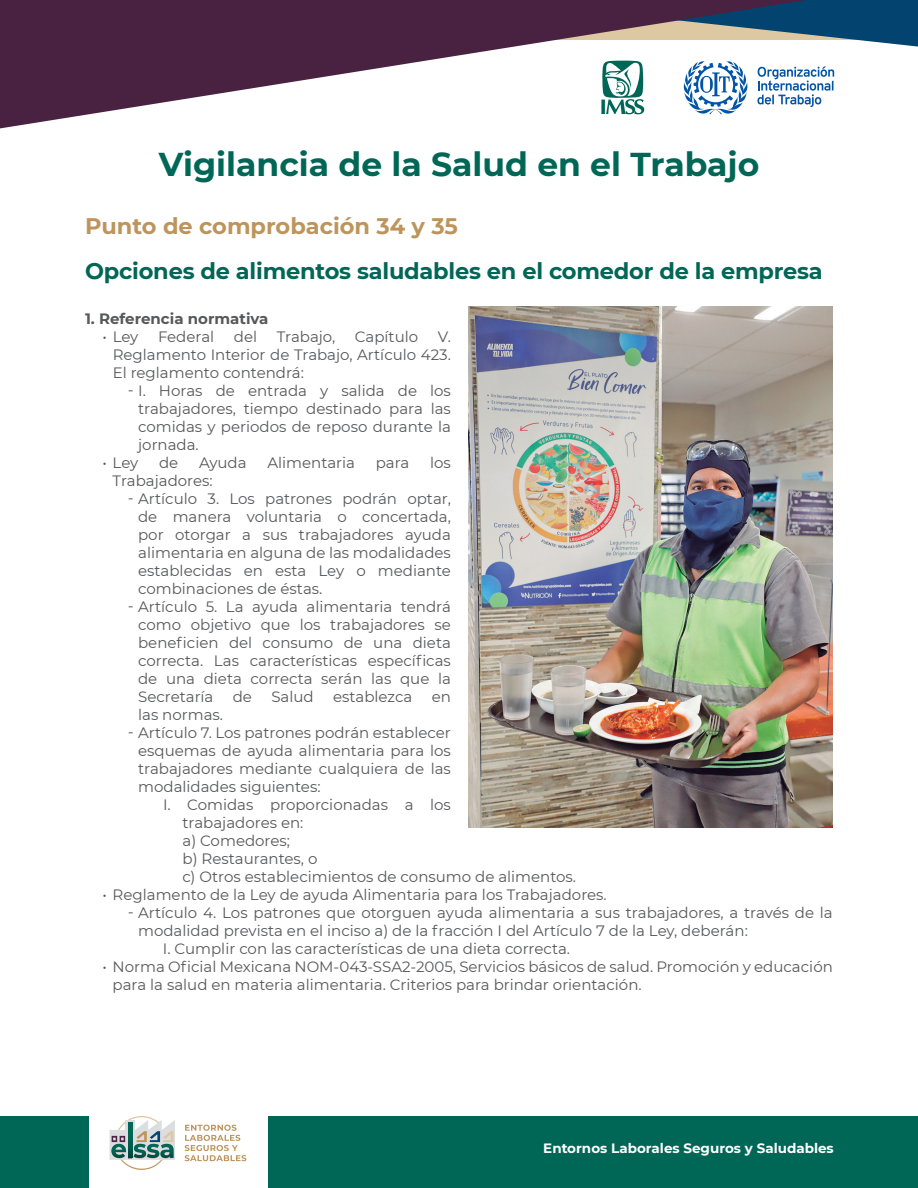
<style>
.page{position:relative;width:918px;height:1188px;background:#fff}
.page>*{position:absolute;margin:0;border:0;box-sizing:border-box;transform-origin:0 0}
.t1{font:700 33px "Montserrat";color:#006756}
.t2{font:700 22.5px "Montserrat";letter-spacing:-.01em;color:#006756}
.t3{font:700 22.5px "Montserrat";color:#bd955c}
.t4{font:15px/18px "Montserrat";color:#57585a;text-align:justify}
.t5{font:700 15px "Montserrat";color:#57585a}
.t6{font:700 13.5px "Montserrat";color:#fff}
</style>
<div class="page">
<div style="left:268px;top:1116px;width:650px;height:72px;background:#006756"></div>
<div style="left:0;top:1116px;width:88px;height:72px;background:#006756"></div>
<svg style="left:0;top:0;width:918px;height:129px"></svg>
<svg style="left:185px;top:1125px;width:61px;height:36px"></svg>
<svg style="left:110px;top:1116px;width:65px;height:54px"></svg>
<img style="left:468px;top:306px;width:365px;height:522px">
<h1 class="t1" style="left:159px;top:140px;width:602px">Vigilancia de la Salud en el Trabajo</h1>
<h2 class="t3" style="left:85px;top:210px;width:374px">Punto de comprobación 34 y 35</h2>
<h2 class="t2" style="left:85px;top:255px;width:739px">Opciones de alimentos saludables en el comedor de la empresa</h2>
<p class="t5" style="left:85px;top:308px;width:185px">1. Referencia normativa</p>
<p class="t4" style="left:102px;top:327px;width:37px">• Ley</p>
<p class="t4" style="left:158px;top:327px;width:58px">Federal</p>
<p class="t4" style="left:234px;top:327px;width:25px">del</p>
<p class="t4" style="left:277px;top:327px;width:60px">Trabajo,</p>
<p class="t4" style="left:355px;top:327px;width:65px">Capítulo</p>
<p class="t4" style="left:113px;top:327px;width:340px;text-indent:325px">V.<br>Reglamento Interior de Trabajo, Artículo 423.<br>El reglamento contendrá:</p>
<p class="t4" style="left:138px;top:381px;width:314px;text-indent:-10px">ٳ I. Horas de entrada y salida de los trabajadores, tiempo destinado para las comidas y periodos de reposo durante la jornada.</p>
<p class="t4" style="left:102px;top:453px;width:37px">• Ley</p>
<p class="t4" style="left:159px;top:453px;width:21px">de</p>
<p class="t4" style="left:199px;top:453px;width:49px">Ayuda</p>
<p class="t4" style="left:267px;top:453px;width:89px">Alimentaria</p>
<p class="t4" style="left:376px;top:453px;width:35px">para</p>
<p class="t4" style="left:430px;top:453px;width:22px">los</p>
<p class="t4" style="left:113px;top:471px;width:102px">Trabajadores:</p>
<p class="t4" style="left:128px;top:489px;width:324px">ٳ Artículo 3. Los patrones podrán optar,</p>
<p class="t4" style="left:138px;top:507px;width:314px">de manera voluntaria o concertada,</p>
<p class="t4" style="left:138px;top:525px;width:314px">por otorgar a sus trabajadores ayuda</p>
<p class="t4" style="left:138px;top:543px;width:314px">alimentaria en alguna de las modalidades</p>
<p class="t4" style="left:138px;top:561px;width:314px">establecidas en esta Ley o mediante</p>
<p class="t4" style="left:138px;top:579px;width:186px">combinaciones de éstas.</p>
<p class="t4" style="left:128px;top:597px;width:324px">ٳ Artículo 5. La ayuda alimentaria tendrá</p>
<p class="t4" style="left:138px;top:615px;width:314px">como objetivo que los trabajadores se</p>
<p class="t4" style="left:138px;top:633px;width:314px">beneficien del consumo de una dieta</p>
<p class="t4" style="left:138px;top:651px;width:314px">correcta. Las características específicas</p>
<p class="t4" style="left:138px;top:669px;width:314px">de una dieta correcta serán las que la</p>
<p class="t4" style="left:138px;top:687px;width:77px">Secretaría</p>
<p class="t4" style="left:233px;top:687px;width:21px">de</p>
<p class="t4" style="left:271px;top:687px;width:44px">Salud</p>
<p class="t4" style="left:333px;top:687px;width:81px">establezca</p>
<p class="t4" style="left:432px;top:687px;width:21px">en</p>
<p class="t4" style="left:138px;top:705px;width:86px">las normas.</p>
<p class="t4" style="left:128px;top:723px;width:325px">ٳ Artículo 7. Los patrones podrán establecer</p>
<p class="t4" style="left:138px;top:741px;width:314px">esquemas de ayuda alimentaria para los</p>
<p class="t4" style="left:138px;top:759px;width:314px">trabajadores mediante cualquiera de las</p>
<p class="t4" style="left:138px;top:777px;width:184px">modalidades siguientes:</p>
<p class="t4" style="left:163px;top:795px;width:289px">I. Comidas proporcionadas a los</p>
<p class="t4" style="left:183px;top:813px;width:122px">trabajadores en:</p>
<p class="t4" style="left:183px;top:831px;width:109px">a) Comedores;</p>
<p class="t4" style="left:183px;top:849px;width:136px">b) Restaurantes, o</p>
<p class="t4" style="left:183px;top:867px;width:395px">c) Otros establecimientos de consumo de alimentos.</p>
<p class="t4" style="left:102px;top:885px;width:506px">• Reglamento de la Ley de ayuda Alimentaria para los Trabajadores.</p>
<p class="t4" style="left:128px;top:903px;width:706px">ٳ Artículo 4. Los patrones que otorguen ayuda alimentaria a sus trabajadores, a través de la</p>
<p class="t4" style="left:138px;top:921px;width:611px">modalidad prevista en el inciso a) de la fracción I del Artículo 7 de la Ley, deberán:</p>
<p class="t4" style="left:163px;top:939px;width:409px">I. Cumplir con las características de una dieta correcta.</p>
<p class="t4" style="left:113px;top:957px;width:722px;text-indent:-10px">• Norma Oficial Mexicana NOM-043-SSA2-2005, Servicios básicos de salud. Promoción y educación para la salud en materia alimentaria. Criterios para brindar orientación.</p>
<p class="t6" style="left:543px;top:1138px;width:292px">Entornos Laborales Seguros y Saludables</p>
</div>
